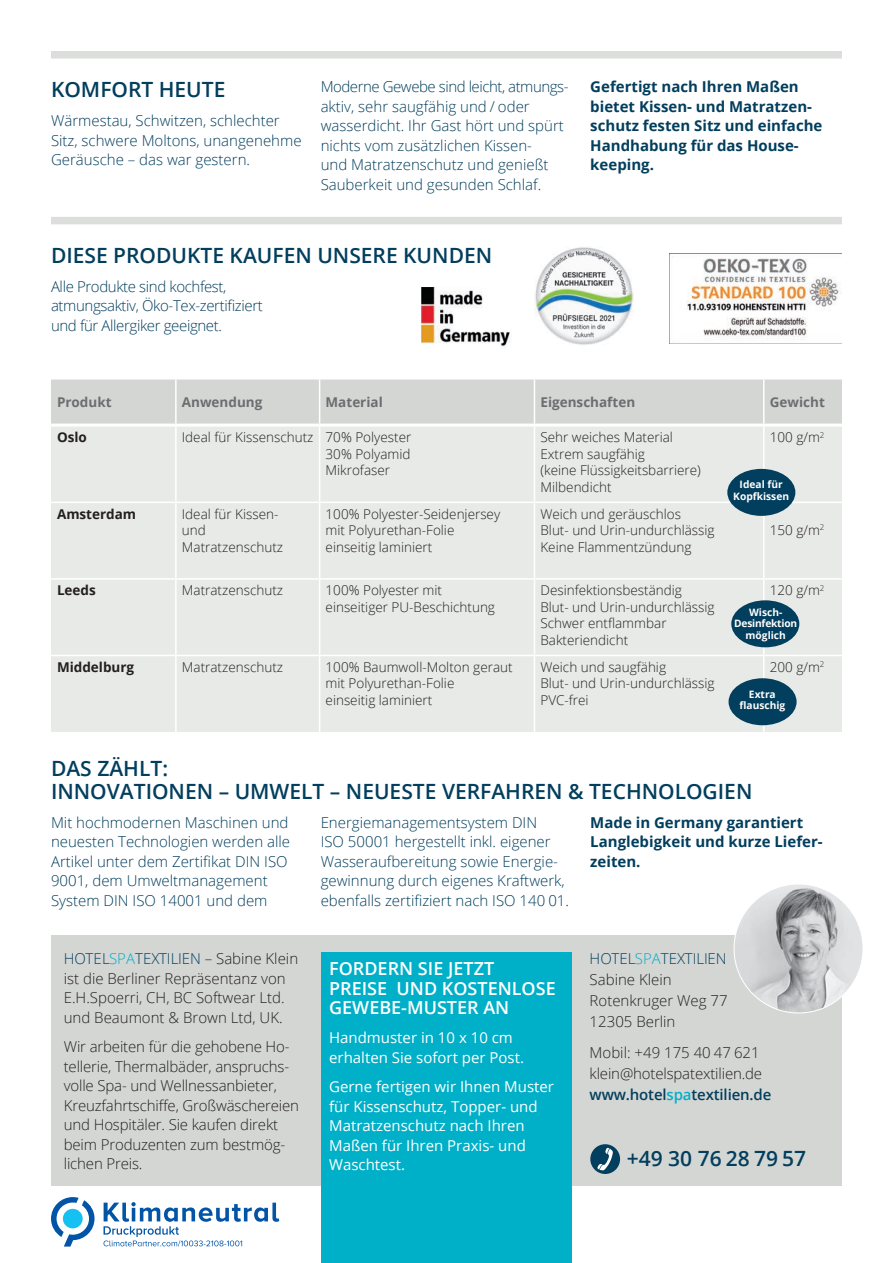
<style>
.page{position:relative;width:893px;height:1263px;background:#fff}
.page>*{position:absolute;margin:0;border:0;box-sizing:border-box;transform-origin:0 0}
.t1{font:600 21px/22.5px "Open Sans";color:#023e5d}
.t2{font:600 18px/19.5px "Open Sans";color:#fff}
.t3{font:300 15px/19.5px "Open Sans";color:#023e5d}
.t4{font:300 15px/19.5px "Open Sans";letter-spacing:-.01em;color:#231f20}
.t5{font:700 15px/19.5px "Open Sans";color:#023e5d}
.t6{font:15px/19.5px "Open Sans";color:#fff}
.t7{font:300 15px/19.5px "Open Sans";letter-spacing:-.025em;color:#023e5d}
.t8{font:300 13.5px/16.5px "Open Sans";color:#231f20}
.t9{font:700 13.5px "Open Sans";color:#6c6d70}
.t10{font:700 13.5px "Open Sans";color:#231f20}
.t11{font:700 10.2px/11.4px "Open Sans";color:#fff;text-align:center}
.t12{font:700 10.2px/11.4px "Open Sans";letter-spacing:-.02em;color:#fff;text-align:center}
.s1{color:#023e5d}
.s2{color:#00b0c8}
.s3{font-weight:600;color:#023e5d}
.s4{font-weight:600;color:#00b0c8}
</style>
<div class="page">
<div style="left:51px;top:935px;width:791px;height:251px;background:#d4d6d4"></div>
<img style="left:734px;top:884px;width:129px;height:129px;border-radius:64px">
<div style="left:590px;top:1144px;width:30px;height:30px;background:#023e5d;border-radius:50%"></div>
<svg style="left:597px;top:1148px;width:16px;height:22px"></svg>
<div style="left:51px;top:51px;width:791px;height:8px;background:#dcdedc"></div>
<div style="left:51px;top:217px;width:791px;height:7px;background:#dcdedc"></div>
<div style="left:51px;top:379px;width:791px;height:45px;background:#d4d6d4"></div>
<hr style="left:175px;top:379px;width:2px;height:45px;background:#fff">
<hr style="left:319px;top:379px;width:1px;height:45px;background:#fff">
<hr style="left:534px;top:379px;width:1px;height:45px;background:#fff">
<hr style="left:763px;top:379px;width:1px;height:45px;background:#fff">
<div style="left:51px;top:427px;width:791px;height:305px;background:#e8eae8"></div>
<hr style="left:175px;top:427px;width:2px;height:75px;background:#fff">
<hr style="left:319px;top:427px;width:1px;height:75px;background:#fff">
<hr style="left:534px;top:427px;width:1px;height:75px;background:#fff">
<hr style="left:763px;top:427px;width:1px;height:75px;background:#fff">
<hr style="left:175px;top:503px;width:2px;height:75px;background:#fff">
<hr style="left:319px;top:503px;width:1px;height:75px;background:#fff">
<hr style="left:534px;top:503px;width:1px;height:75px;background:#fff">
<hr style="left:763px;top:503px;width:1px;height:75px;background:#fff">
<hr style="left:175px;top:580px;width:2px;height:75px;background:#fff">
<hr style="left:319px;top:580px;width:1px;height:75px;background:#fff">
<hr style="left:534px;top:580px;width:1px;height:75px;background:#fff">
<hr style="left:763px;top:580px;width:1px;height:75px;background:#fff">
<hr style="left:175px;top:656px;width:2px;height:76px;background:#fff">
<hr style="left:319px;top:656px;width:1px;height:76px;background:#fff">
<hr style="left:534px;top:656px;width:1px;height:76px;background:#fff">
<hr style="left:763px;top:656px;width:1px;height:76px;background:#fff">
<hr style="left:51px;top:502px;width:125px;height:1px;background:#fff">
<hr style="left:176px;top:502px;width:144px;height:1px;background:#fff">
<hr style="left:320px;top:502px;width:214px;height:1px;background:#fff">
<hr style="left:534px;top:502px;width:230px;height:1px;background:#fff">
<hr style="left:764px;top:502px;width:78px;height:1px;background:#fff">
<hr style="left:51px;top:578px;width:125px;height:2px;background:#fff">
<hr style="left:176px;top:578px;width:144px;height:2px;background:#fff">
<hr style="left:320px;top:578px;width:214px;height:2px;background:#fff">
<hr style="left:534px;top:578px;width:230px;height:2px;background:#fff">
<hr style="left:764px;top:578px;width:78px;height:2px;background:#fff">
<hr style="left:51px;top:655px;width:125px;height:1px;background:#fff">
<hr style="left:176px;top:655px;width:144px;height:1px;background:#fff">
<hr style="left:320px;top:655px;width:214px;height:1px;background:#fff">
<hr style="left:534px;top:655px;width:230px;height:1px;background:#fff">
<hr style="left:764px;top:655px;width:78px;height:1px;background:#fff">
<img style="left:534px;top:247px;width:99px;height:98px">
<img style="left:669px;top:254px;width:173px;height:89px">
<img style="left:421px;top:287px;width:90px;height:60px">
<div style="left:321px;top:953px;width:251px;height:310px;background:#00b0c8"></div>
<div style="left:731px;top:600px;width:68px;height:47px;background:#023e5d;border-radius:50%"></div>
<div style="left:728px;top:678px;width:69px;height:47px;background:#023e5d;border-radius:50%"></div>
<div style="left:727px;top:469px;width:68px;height:47px;background:#023e5d;border-radius:50%"></div>
<svg style="left:51px;top:1197px;width:44px;height:49px"></svg>
<svg style="left:104px;top:1202px;width:175px;height:44px"></svg>
<h1 class="t1" style="left:51px;top:78px;width:176px">KOMFORT HEUTE</h1>
<p class="t3" style="left:51px;top:111px;width:252px">Wärmestau, Schwitzen, schlechter<br>Sitz, schwere Moltons, unangenehme<br>Geräusche – das war gestern.</p>
<p class="t3" style="left:321px;top:77px;width:247px">Moderne Gewebe sind leicht, atmungs-- aktiv, sehr saugfähig und / oder wasserdicht. Ihr Gast hört und spürt nichts vom zusätzlichen Kissen-<br>und Matratzenschutz und genießt Sauberkeit und gesunden Schlaf.</p>
<p class="t5" style="left:590px;top:77px;width:234px">Gefertigt nach Ihren Maßen bietet Kissen- und Matratzen&shy;schutz festen Sitz und einfache<br>Handhabung für das House&shy;keeping.</p>
<h1 class="t1" style="left:51px;top:243px;width:443px">DIESE PRODUKTE KAUFEN UNSERE KUNDEN</h1>
<p class="t7" style="left:51px;top:276px;width:213px">Alle Produkte sind kochfest, atmungsaktiv, Öko-Tex-zertifiziert und für Allergiker geeignet.</p>
<p class="t9" style="left:57px;top:393px;width:56px">Produkt</p>
<p class="t9" style="left:182px;top:393px;width:82px">Anwendung</p>
<p class="t9" style="left:326px;top:393px;width:59px">Material</p>
<p class="t9" style="left:540px;top:393px;width:96px">Eigenschaften</p>
<p class="t9" style="left:770px;top:393px;width:57px">Gewicht</p>
<p class="t10" style="left:57px;top:428px;width:31px">Oslo</p>
<p class="t8" style="left:326px;top:429px;width:87px;text-align:justify;text-indent:-144px">Ideal für Kissenschutz 70% Polyester 30% Polyamid Mikrofaser</p>
<p class="t8" style="left:540px;top:429px;width:162px">Sehr weiches Material<br>Extrem saugfähig<br>(keine Flüssigkeitsbarriere)<br>Milbendicht</p>
<p class="t8" style="left:770px;top:429px;width:56px">100 g/m<sup>2</sup></p>
<p class="t10" style="left:57px;top:504px;width:81px">Amsterdam</p>
<p class="t8" style="left:182px;top:505px;width:103px">Ideal für Kissen&shy;und<br>Matratzenschutz</p>
<p class="t8" style="left:326px;top:505px;width:176px">100% Polyester-Seidenjersey mit Polyurethan-Folie einseitig laminiert</p>
<p class="t8" style="left:540px;top:505px;width:176px">Weich und geräuschlos<br>Blut- und Urin-undurchlässig<br>Keine Flammentzündung</p>
<p class="t11" style="left:733px;top:479px;width:57px">Ideal für<br>Kopfkissen</p>
<p class="t8" style="left:770px;top:521px;width:56px">150 g/m<sup>2</sup></p>
<p class="t10" style="left:57px;top:581px;width:40px">Leeds</p>
<p class="t8" style="left:182px;top:582px;width:103px">Matratzenschutz</p>
<p class="t8" style="left:326px;top:582px;width:171px">100% Polyester mit einseitiger PU-Beschichtung</p>
<p class="t8" style="left:540px;top:582px;width:176px">Desinfektionsbeständig<br>Blut- und Urin-undurchlässig<br>Schwer entflammbar<br>Bakteriendicht</p>
<p class="t8" style="left:770px;top:582px;width:56px">120 g/m<sup>2</sup></p>
<p class="t10" style="left:57px;top:657px;width:79px">Middelburg</p>
<p class="t8" style="left:182px;top:658px;width:103px">Matratzenschutz</p>
<p class="t8" style="left:326px;top:658px;width:189px">100% Baumwoll-Molton geraut mit Polyurethan-Folie<br>einseitig laminiert</p>
<p class="t8" style="left:540px;top:658px;width:176px">Weich und saugfähig<br>Blut- und Urin-undurchlässig<br>PVC-frei</p>
<p class="t8" style="left:770px;top:658px;width:56px">200 g/m<sup>2</sup></p>
<p class="t12" style="left:734px;top:606px;width:65px">Wisch-<br>Desinfektion möglich</p>
<p class="t11" style="left:739px;top:688px;width:47px">Extra flauschig</p>
<h1 class="t1" style="left:51px;top:757px;width:703px">DAS ZÄHLT:<br>INNOVATIONEN – UMWELT – NEUESTE VERFAHREN &amp; TECHNOLOGIEN</h1>
<p class="t3" style="left:51px;top:812px;width:241px">Mit hochmodernen Maschinen und neuesten Technologien werden alle<br>Artikel unter dem Zertifikat DIN ISO<br>9001, dem Umweltmanagement<br>System DIN ISO 14001 und dem</p>
<p class="t3" style="left:321px;top:812px;width:250px">Energiemanagementsystem DIN<br>ISO 50001 hergestellt inkl. eigener Wasseraufbereitung sowie Energie&shy;gewinnung durch eigenes Kraftwerk, ebenfalls zertifiziert nach ISO 140 01.</p>
<p class="t5" style="left:590px;top:812px;width:234px">Made in Germany garantiert<br>Langlebigkeit und kurze Liefer&shy;zeiten.</p>
<p class="t4" style="left:64px;top:949px;width:236px"><span class="s1">HOTEL</span><span class="s2">SPA</span><span class="s1">TEXTILIEN</span> – Sabine Klein ist die Berliner Repräsentanz von<br>E.H.Spoerri, CH, BC Softwear Ltd. und Beaumont &amp; Brown Ltd, UK.</p>
<p class="t4" style="left:64px;top:1036px;width:237px">Wir arbeiten für die gehobene Ho&shy;tellerie, Thermalbäder, anspruchs&shy;volle Spa- und Wellnessanbieter,<br>Kreuzfahrtschiffe, Großwäschereien und Hospitäler. Sie kaufen direkt beim Produzenten zum bestmög&shy;lichen Preis.</p>
<h2 class="t2" style="left:329px;top:958px;width:228px">FORDERN SIE JETZT<br>PREISE UND KOSTENLOSE<br>GEWEBE-MUSTER AN</h2>
<p class="t6" style="left:329px;top:1028px;width:196px">Handmuster in 10 x 10 cm erhalten Sie sofort per Post.</p>
<p class="t6" style="left:329px;top:1076px;width:226px">Gerne fertigen wir Ihnen Muster für Kissenschutz, Topper- und<br>Matratzenschutz nach Ihren<br>Maßen für Ihren Praxis- und<br>Waschtest.</p>
<p class="t4" style="left:590px;top:948px;width:140px;line-height:21px"><span class="s1">HOTEL</span><span class="s2">SPA</span><span class="s1">TEXTILIEN<br></span>Sabine Klein<br>Rotenkruger Weg 77<br>12305 Berlin</p>
<p class="t4" style="left:590px;top:1042px;width:183px;line-height:21px">Mobil: +49 175 40 47 621 klein@hotelspatextilien.de <span class="s3">www.hotel</span><span class="s4">spa</span><span class="s3">textilien.de</span></p>
<h1 class="t1" style="left:627px;top:1147px;width:181px">+49 30 76 28 79 57</h1>
</div>
